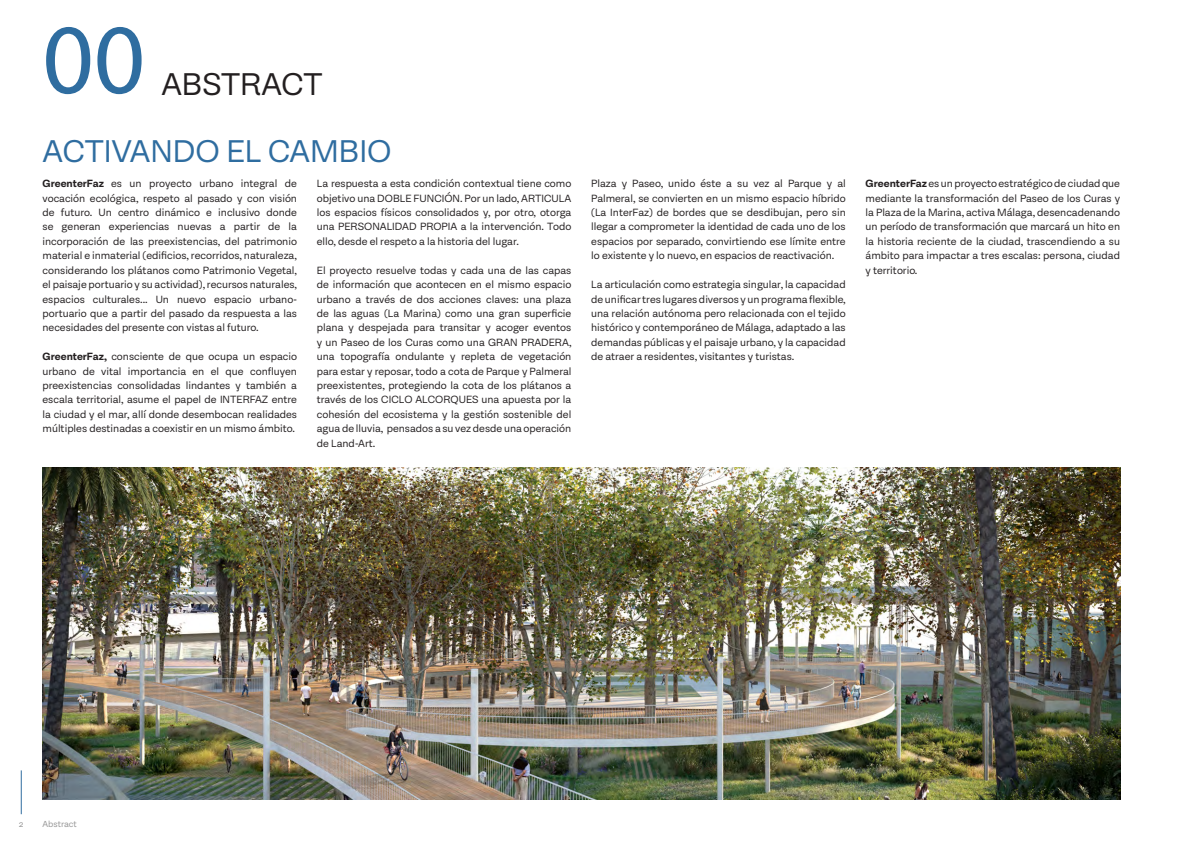
<style>
.page{position:relative;width:1191px;height:842px;background:#fff}
.page>*{position:absolute;margin:0;border:0;box-sizing:border-box;transform-origin:0 0}
.título_2{font:100px "Myriad Pro";color:#2f6da0}
.título_2-2{font:36px "Equitan Sans";color:#2f6da0}
.título_principal{font:36px "Equitan Sans";letter-spacing:-.01em;color:#231f20}
.cuerpo_texto{font:12px/14.4px "Equitan Sans";color:#231f20;text-align:justify}
.t1{font:10px "Equitan Sans";color:#969696}
.s1{font-weight:700}
</style>
<div class="page">
<img style="left:43px;top:468px;width:1077px;height:331px">
<hr style="left:21px;top:770px;width:1px;height:44px;background:#2f6da0">
<p class="título_2" style="left:43px;top:-2px;width:104px">00</p>
<p class="título_principal" style="left:161px;top:64px;width:163px">ABSTRACT</p>
<p class="título_2-2" style="left:43px;top:130px;width:351px">ACTIVANDO EL CAMBIO</p>
<p class="cuerpo_texto" style="left:317px;top:176px;width:256px">La respuesta a esta condición contextual tiene como objetivo una DOBLE FUNCIÓN. Por un lado, ARTICULA los espacios físicos consolidados y, por otro, otorga una PERSONALIDAD PROPIA a la intervención. Todo ello, desde el respeto a la historia del lugar.</p>
<p class="cuerpo_texto" style="left:317px;top:263px;width:256px">El proyecto resuelve todas y cada una de las capas de información que acontecen en el mismo espacio urbano a través de dos acciones claves: una plaza de las aguas (La Marina) como una gran superficie plana y despejada para transitar y acoger eventos y un Paseo de los Curas como una GRAN PRADERA, una topografía ondulante y repleta de vegetación para estar y reposar, todo a cota de Parque y Palmeral preexistentes, protegiendo la cota de los plátanos a través de los CICLO ALCORQUES una apuesta por la cohesión del ecosistema y la gestión sostenible del agua de lluvia, pensados a su vez desde una operación de Land-Art.</p>
<p class="cuerpo_texto" style="left:43px;top:176px;width:256px"><span class="s1">GreenterFaz</span> es un proyecto urbano integral de vocación ecológica, respeto al pasado y con visión de futuro. Un centro dinámico e inclusivo donde se generan experiencias nuevas a partir de la incorporación de las preexistencias, del patrimonio material e inmaterial (edificios, recorridos, naturaleza, considerando los plátanos como Patrimonio Vegetal, el paisaje portuario y su actividad), recursos naturales, espacios culturales... Un nuevo espacio urbano&shy;portuario que a partir del pasado da respuesta a las necesidades del presente con vistas al futuro.</p>
<p class="cuerpo_texto" style="left:43px;top:349px;width:256px"><span class="s1">GreenterFaz,</span> consciente de que ocupa un espacio urbano de vital importancia en el que confluyen preexistencias consolidadas lindantes y también a escala territorial, asume el papel de INTERFAZ entre la ciudad y el mar, allí donde desembocan realidades múltiples destinadas a coexistir en un mismo ámbito.</p>
<p class="cuerpo_texto" style="left:591px;top:176px;width:256px">Plaza y Paseo, unido éste a su vez al Parque y al Palmeral, se convierten en un mismo espacio híbrido (La InterFaz) de bordes que se desdibujan, pero sin llegar a comprometer la identidad de cada uno de los espacios por separado, convirtiendo ese límite entre lo existente y lo nuevo, en espacios de reactivación.</p>
<p class="cuerpo_texto" style="left:591px;top:277px;width:256px">La articulación como estrategia singular, la capacidad de unificar tres lugares diversos y un programa flexible, una relación autónoma pero relacionada con el tejido histórico y contemporáneo de Málaga, adaptado a las demandas públicas y el paisaje urbano, y la capacidad de atraer a residentes, visitantes y turistas.</p>
<p class="cuerpo_texto" style="left:865px;top:176px;width:256px"><span class="s1">GreenterFaz</span> es un proyecto estratégico de ciudad que mediante la transformación del Paseo de los Curas y la Plaza de la Marina, activa Málaga, desencadenando un período de transformación que marcará un hito en la historia reciente de la ciudad, trascendiendo a su ámbito para impactar a tres escalas: persona, ciudad y territorio.</p>
<p class="t1" style="left:19px;top:818px;width:6px">2</p>
<p class="t1" style="left:43px;top:818px;width:36px">Abstract</p>
</div>
